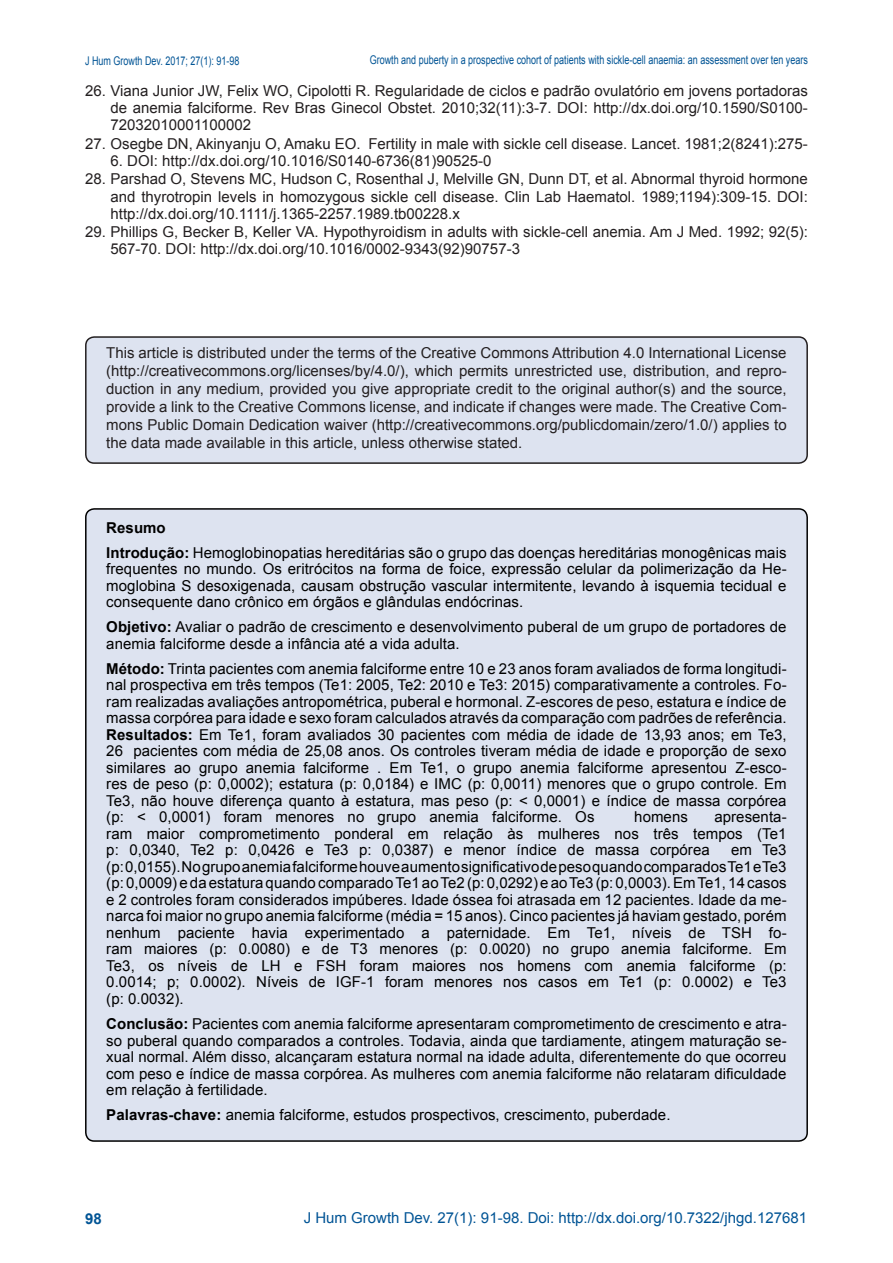
<style>
.page{position:relative;width:893px;height:1263px;background:#fff}
.page>*{position:absolute;margin:0;border:0;box-sizing:border-box;transform-origin:0 0}
.t1{font:15px/16.5px "Arial";letter-spacing:.005em;color:#000;text-align:justify}
.Título_4{font:15px/18px "Arial";color:#231f20;text-align:justify}
.t2{font:15px "Arial";color:#005495}
.t3{font:700 15px "Arial";letter-spacing:.005em;color:#000}
.t4{font:700 15px "Arial";color:#005495}
.t5{font:12px "Arial";color:#005495;scale:.75 1}
.s1{font-weight:700}
</style>
<div class="page">
<div style="left:86px;top:509px;width:721px;height:632px;background:#dde3f0;border-radius:9px"></div>
<div style="left:86px;top:337px;width:721px;height:126px;background:#dde3f0;border-radius:9px"></div>
<div style="left:85px;top:336px;width:723px;height:128px;border:2px solid #231f20;border-radius:9px"></div>
<p class="t5" style="left:85px;top:53px;width:207px">J Hum Growth Dev. 2017; 27(1): 91-98</p>
<p class="t5" style="left:370px;top:52px;width:586px">Growth and puberty in a prospective cohort of patients with sickle-cell anaemia: an assessment over ten years</p>
<p class="Título_4" style="left:111px;top:82px;width:699px;line-height:17.2px;text-indent:-26px">26. Viana Junior JW, Felix WO, Cipolotti R. Regularidade de ciclos e padrão ovulatório em jovens portadoras de anemia falciforme. Rev Bras Ginecol Obstet. 2010;32(11):3-7. DOI: http://dx.doi.org/10.1590/S0100- 72032010001100002</p>
<p class="Título_4" style="left:85px;top:135px;width:724px">27. Osegbe DN, Akinyanju O, Amaku EO. Fertility in male with sickle cell disease. Lancet. 1981;2(8241):275-</p>
<p class="Título_4" style="left:111px;top:152px;width:383px">6. DOI: http://dx.doi.org/10.1016/S0140-6736(81)90525-0</p>
<p class="Título_4" style="left:111px;top:171px;width:699px;line-height:17.2px;text-indent:-26px">28. Parshad O, Stevens MC, Hudson C, Rosenthal J, Melville GN, Dunn DT, et al. Abnormal thyroid hormone and thyrotropin levels in homozygous sickle cell disease. Clin Lab Haematol. 1989;1194):309-15. DOI: http://dx.doi.org/10.1111/j.1365-2257.1989.tb00228.x</p>
<p class="Título_4" style="left:111px;top:223px;width:699px;line-height:17.2px;text-indent:-26px">29. Phillips G, Becker B, Keller VA. Hypothyroidism in adults with sickle-cell anemia. Am J Med. 1992; 92(5):<br>567-70. DOI: http://dx.doi.org/10.1016/0002-9343(92)90757-3</p>
<p class="Título_4" style="left:106px;top:343px;width:682px">This article is distributed under the terms of the Creative Commons Attribution 4.0 International License (http://creativecommons.org/licenses/by/4.0/), which permits unrestricted use, distribution, and repro&shy;duction in any medium, provided you give appropriate credit to the original author(s) and the source, provide a link to the Creative Commons license, and indicate if changes were made. The Creative Com&shy;mons Public Domain Dedication waiver (http://creativecommons.org/publicdomain/zero/1.0/) applies to the data made available in this article, unless otherwise stated.</p>
<p class="t3" style="left:106px;top:518px;width:61px">Resumo</p>
<p class="t1" style="left:106px;top:544px;width:682px"><span class="s1">Introdução:</span> Hemoglobinopatias hereditárias são o grupo das doenças hereditárias monogênicas mais frequentes no mundo. Os eritrócitos na forma de foice, expressão celular da polimerização da He&shy;moglobina S desoxigenada, causam obstrução vascular intermitente, levando à isquemia tecidual e consequente dano crônico em órgãos e glândulas endócrinas.</p>
<p class="t1" style="left:106px;top:619px;width:682px"><span class="s1">Objetivo:</span> Avaliar o padrão de crescimento e desenvolvimento puberal de um grupo de portadores de anemia falciforme desde a infância até a vida adulta.</p>
<p class="t1" style="left:106px;top:661px;width:682px"><span class="s1">Método:</span> Trinta pacientes com anemia falciforme entre 10 e 23 anos foram avaliados de forma longitudi&shy;nal prospectiva em três tempos (Te1: 2005, Te2: 2010 e Te3: 2015) comparativamente a controles. Fo&shy;ram realizadas avaliações antropométrica, puberal e hormonal. Z-escores de peso, estatura e índice de massa corpórea para idade e sexo foram calculados através da comparação com padrões de referência.<br><span class="s1">Resultados:</span> Em Te1, foram avaliados 30 pacientes com média de idade de 13,93 anos; em Te3, 26 pacientes com média de 25,08 anos. Os controles tiveram média de idade e proporção de sexo similares ao grupo anemia falciforme . Em Te1, o grupo anemia falciforme apresentou Z-esco&shy;res de peso (p: 0,0002); estatura (p: 0,0184) e IMC (p: 0,0011) menores que o grupo controle. Em Te3, não houve diferença quanto à estatura, mas peso (p: &lt; 0,0001) e índice de massa corpórea (p: &lt; 0,0001) foram menores no grupo anemia falciforme. Os</p>
<p class="t1" style="left:634px;top:809px;width:55px">homens</p>
<p class="t1" style="left:106px;top:809px;width:682px;text-indent:608px">apresenta&shy;ram maior comprometimento ponderal em relação às mulheres nos três tempos (Te1 p: 0,0340, Te2 p: 0,0426 e Te3 p: 0,0387) e menor índice de massa corpórea</p>
<p class="t1" style="left:106px;top:842px;width:682px;text-indent:625px">em Te3 (p: 0,0155). No grupo anemia falciforme houve aumento significativo de peso quando comparados Te1 e Te3 (p: 0,0009) e da estatura quando comparado Te1 ao Te2 (p: 0,0292) e ao Te3 (p: 0,0003). Em Te1, 14 casos e 2 controles foram considerados impúberes. Idade óssea foi atrasada em 12 pacientes. Idade da me&shy;narca foi maior no grupo anemia falciforme (média = 15 anos). Cinco pacientes já haviam gestado, porém nenhum paciente havia experimentado a paternidade. Em Te1, níveis de TSH fo&shy;ram maiores (p: 0.0080) e de T3 menores (p: 0.0020) no grupo anemia falciforme. Em Te3, os níveis de LH e FSH foram maiores nos homens com anemia falciforme (p:<br>0.0014; p; 0.0002). Níveis de IGF-1 foram menores nos casos em Te1 (p: 0.0002) e Te3 (p: 0.0032).</p>
<p class="t1" style="left:106px;top:1016px;width:682px"><span class="s1">Conclusão:</span> Pacientes com anemia falciforme apresentaram comprometimento de crescimento e atra&shy;so puberal quando comparados a controles. Todavia, ainda que tardiamente, atingem maturação se&shy;xual normal. Além disso, alcançaram estatura normal na idade adulta, diferentemente do que ocorreu com peso e índice de massa corpórea. As mulheres com anemia falciforme não relataram dificuldade em relação à fertilidade.</p>
<p class="t1" style="left:106px;top:1107px;width:566px"><span class="s1">Palavras-chave:</span> anemia falciforme, estudos prospectivos, crescimento, puberdade.</p>
<p class="t4" style="left:85px;top:1208px;width:18px">98</p>
<p class="t2" style="left:304px;top:1208px;width:505px">J Hum Growth Dev. 27(1): 91-98. Doi: http://dx.doi.org/10.7322/jhgd.127681</p>
</div>
